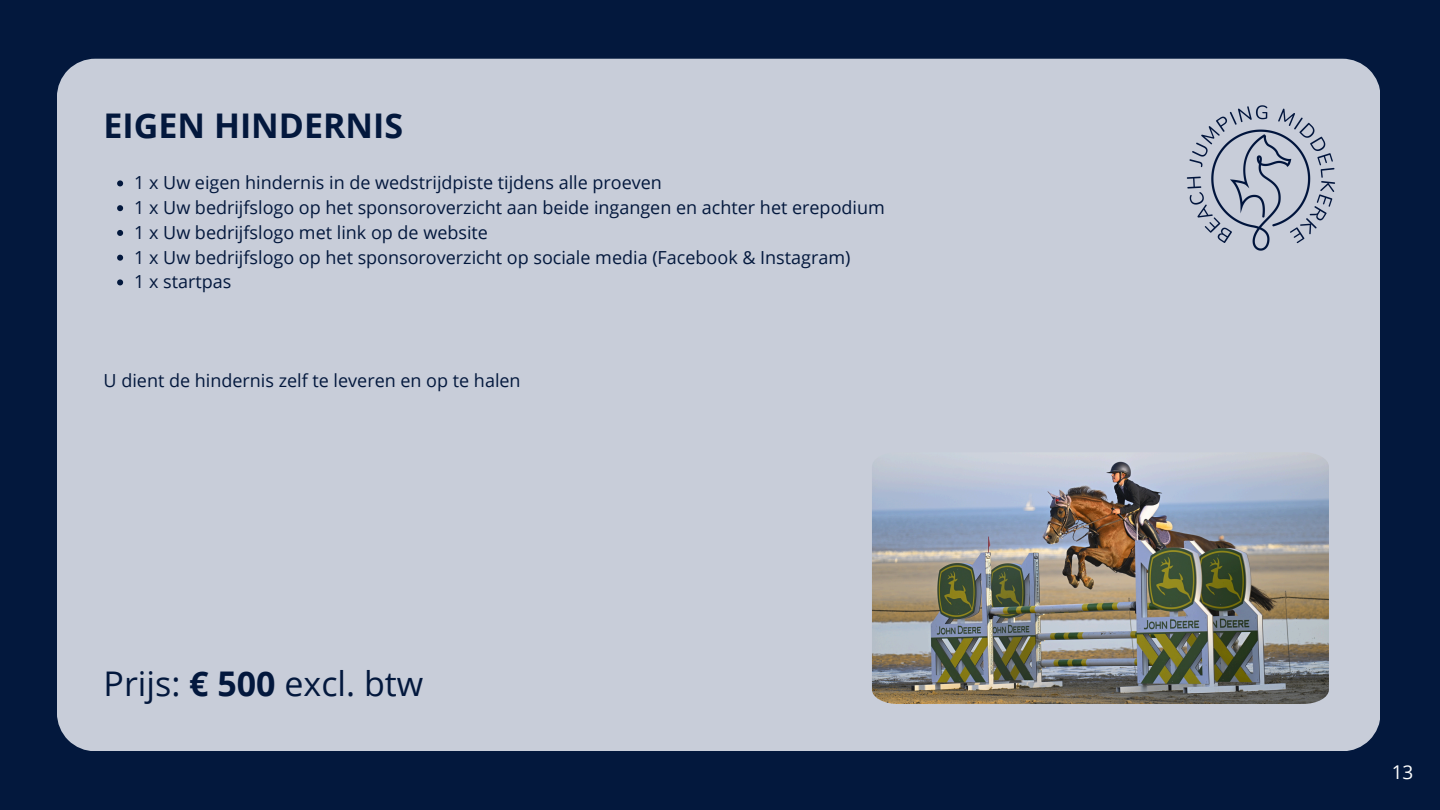
<style>
.page{position:relative;width:1440px;height:810px;background:#03183d}
.page>*{position:absolute;margin:0;border:0;box-sizing:border-box;transform-origin:0 0}
.t1{font:34px "Open Sans";color:#03183d}
.t2{font:700 34px "Open Sans";color:#03183d}
.t3{font:19px "Open Sans";color:#fff}
.t4{font:18px "Open Sans";color:#03183d}
.s1{font-weight:700}
</style>
<div class="page">
<div style="left:57px;top:59px;width:1323px;height:692px;background:#c8cdd9"></div>
<svg style="left:117px;top:180px;width:6px;height:6px"></svg>
<svg style="left:117px;top:205px;width:6px;height:6px"></svg>
<svg style="left:117px;top:230px;width:6px;height:6px"></svg>
<svg style="left:117px;top:255px;width:6px;height:6px"></svg>
<svg style="left:117px;top:279px;width:6px;height:6px"></svg>
<img style="left:872px;top:452px;width:457px;height:252px">
<img style="left:1163px;top:81px;width:196px;height:197px">
<p class="t2" style="left:104px;top:101px;width:301px">EIGEN HINDERNIS</p>
<h1 class="t4" style="left:134px;top:170px;width:529px">1 x Uw eigen hindernis in de wedstrijdpiste tijdens alle proeven</h1>
<p class="t4" style="left:134px;top:195px;width:752px">1 x Uw bedrijfslogo op het sponsoroverzicht aan beide ingangen en achter het erepodium</p>
<p class="t4" style="left:134px;top:220px;width:355px">1 x Uw bedrijfslogo met link op de website</p>
<p class="t4" style="left:134px;top:244px;width:718px">1 x Uw bedrijfslogo op het sponsoroverzicht op sociale media (Facebook &amp; Instagram)</p>
<p class="t4" style="left:134px;top:269px;width:99px">1 x startpas</p>
<p class="t4" style="left:104px;top:368px;width:419px">U dient de hindernis zelf te leveren en op te halen</p>
<p class="t1" style="left:104px;top:660px;width:321px">Prijs: <span class="s1">€ 500</span> excl. btw</p>
<p class="t3" style="left:1392px;top:759px;width:23px">13</p>
</div>
